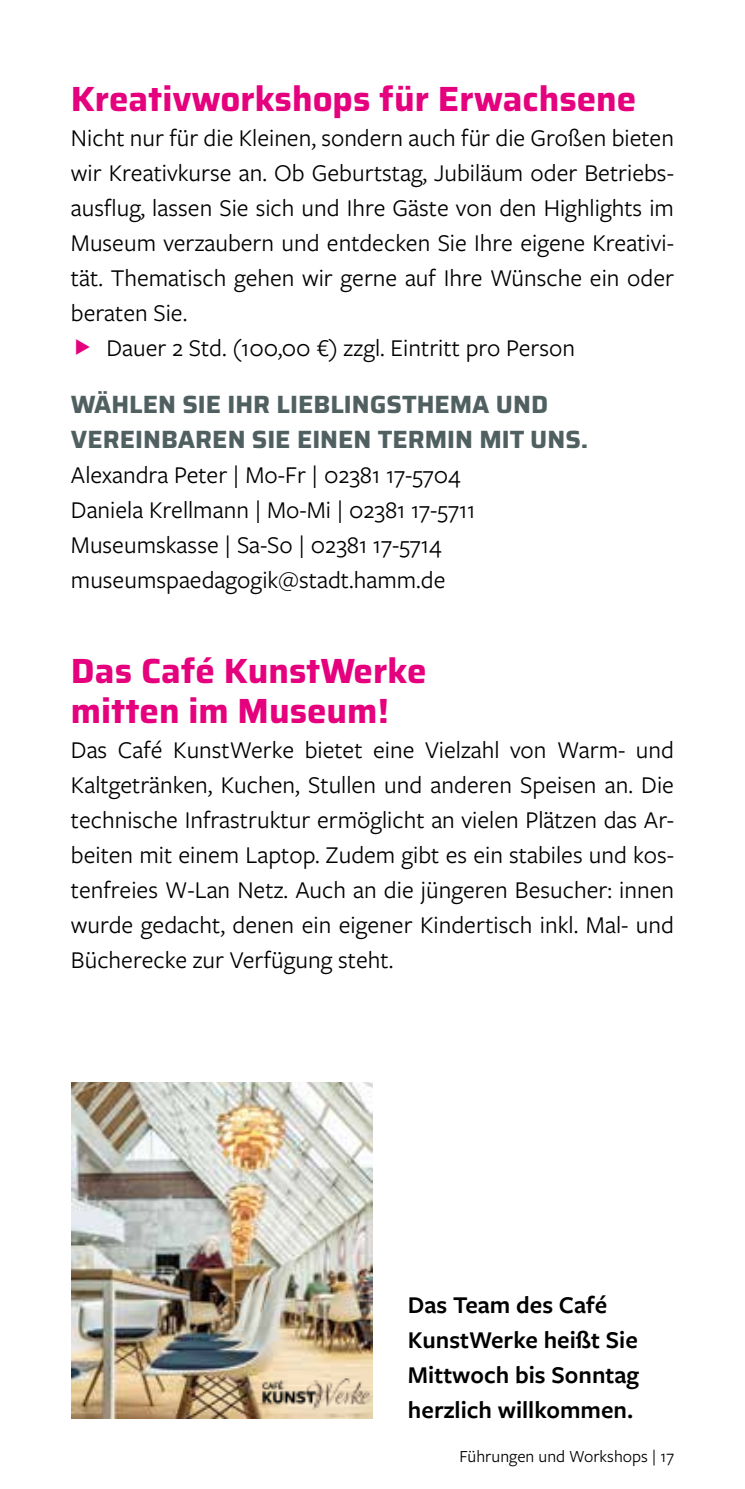
<style>
.page{position:relative;width:745px;height:1489px;background:#fff}
.page>*{position:absolute;margin:0;border:0;box-sizing:border-box;transform-origin:0 0}
.t1{font:700 35px/40px "Saira";color:#e5007d}
.t2{font:25px/35px "Freight Sans Pro";color:#000}
.t3{font:600 25px/35px "Freight Sans Pro";color:#000}
.t4{font:700 25px/35px "Saira";color:#506061}
.t5{font:17.5px "Freight Sans Pro";color:#000}
</style>
<div class="page">
<img style="left:72px;top:1082px;width:300px;height:335px">
<img style="left:257px;top:1373px;width:115px;height:41px">
<h1 class="t1" style="left:71px;top:78px;width:566px">Kreativworkshops für Erwachsene</h1>
<p class="t2" style="left:71px;top:119px;width:604px">Nicht nur für die Kleinen, sondern auch für die Großen bieten</p>
<p class="t2" style="left:71px;top:154px;width:604px">wir Kreativkurse an. Ob Geburtstag, Jubiläum oder Betriebs-</p>
<p class="t2" style="left:71px;top:189px;width:604px">ausflug, lassen Sie sich und Ihre Gäste von den Highlights im</p>
<p class="t2" style="left:71px;top:224px;width:604px">Museum verzaubern und entdecken Sie Ihre eigene Kreativi-</p>
<p class="t2" style="left:71px;top:259px;width:604px">tät. Thematisch gehen wir gerne auf Ihre Wünsche ein oder</p>
<p class="t2" style="left:71px;top:294px;width:118px">beraten Sie.</p>
<p class="t2" style="left:106px;top:329px;width:470px">Dauer 2 Std. (100,00 €) zzgl. Eintritt pro Person</p>
<p class="t4" style="left:71px;top:387px;width:518px">WÄHLEN SIE IHR LIEBLINGSTHEMA UND<br>VEREINBAREN SIE EINEN TERMIN MIT UNS.</p>
<p class="t2" style="left:71px;top:456px;width:405px">Alexandra Peter | Mo-Fr | 02381 17-5704<br>Daniela Krellmann | Mo-Mi | 02381 17-5711<br>Museumskasse | Sa-So | 02381 17-5714 museumspaedagogik@stadt.hamm.de</p>
<h1 class="t1" style="left:71px;top:650px;width:357px">Das Café KunstWerke mitten im Museum!</h1>
<p class="t2" style="left:71px;top:731px;width:604px;text-align:justify">Das Café KunstWerke bietet eine Vielzahl von Warm- und Kaltgetränken, Kuchen, Stullen und anderen Speisen an. Die technische Infrastruktur ermöglicht an vielen Plätzen das Ar&shy;beiten mit einem Laptop. Zudem gibt es ein stabiles und kos&shy;tenfreies W-Lan Netz. Auch an die jüngeren Besucher: innen wurde gedacht, denen ein eigener Kindertisch inkl. Mal- und Bücherecke zur Verfügung steht.</p>
<p class="t3" style="left:407px;top:1286px;width:232px">Das Team des Café<br>KunstWerke heißt Sie<br>Mittwoch bis Sonntag herzlich willkommen.</p>
<p class="t5" style="left:459px;top:1444px;width:216px">Führungen und Workshops | 17</p>
</div>
